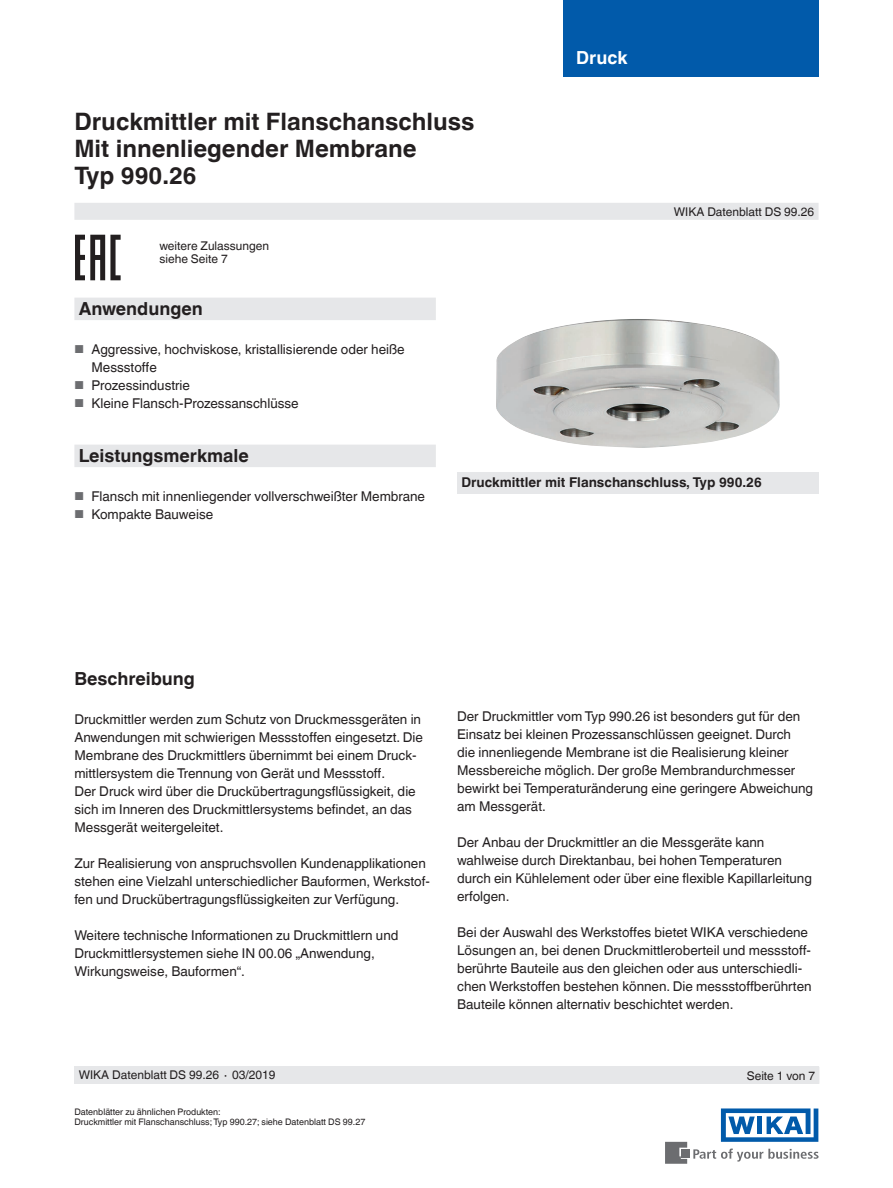
<style>
.page{position:relative;width:893px;height:1188px;background:#fff}
.page>*{position:absolute;margin:0;border:0;box-sizing:border-box;transform-origin:0 0}
.t1{font:700 24px/27px "Helvetica World";color:#231f20}
.t2{font:700 18px "Helvetica World";color:#231f20}
.t3{font:700 18px "Helvetica World";color:#fff}
.t4{font:13.5px/18px "Helvetica World";color:#231f20}
.t5{font:700 13.5px "Helvetica World";color:#231f20}
.t6{font:12px/13.5px "Helvetica World";color:#231f20}
.t7{font:9px/10.5px "Helvetica World";color:#231f20}
.s1{font-size:11.55px;color:#6c6d70}
</style>
<div class="page">
<svg style="left:693px;top:1149px;width:126px;height:13px"></svg>
<div style="left:682px;top:1150px;width:8px;height:8px;background:#6c6d70"></div>
<svg style="left:665px;top:1142px;width:22px;height:22px"></svg>
<svg style="left:721px;top:1108px;width:97px;height:34px"></svg>
<div style="left:563px;top:0;width:256px;height:76px;background:#015aaa"></div>
<div style="left:74px;top:203px;width:745px;height:17px;background:#e6e7e9"></div>
<div style="left:74px;top:1066px;width:745px;height:18px;background:#e6e7e9"></div>
<div style="left:74px;top:298px;width:362px;height:22px;background:#e6e7e9"></div>
<div style="left:74px;top:445px;width:362px;height:22px;background:#e6e7e9"></div>
<div style="left:457px;top:472px;width:362px;height:21px;background:#e6e7e9"></div>
<img style="left:496px;top:319px;width:284px;height:129px">
<svg style="left:75px;top:235px;width:46px;height:45px"></svg>
<h1 class="t1" style="left:74px;top:108px;width:402px">Druckmittler mit Flanschanschluss<br>Mit innenliegender Membrane<br>Typ 990.26</h1>
<p class="t6" style="left:159px;top:239px;width:111px">weitere Zulassungen siehe Seite 7</p>
<h2 class="t2" style="left:79px;top:298px;width:126px">Anwendungen</h2>
<p class="t4" style="left:91px;top:340px;width:315px;text-indent:-17px"><span class="s1">■</span> Aggressive, hochviskose, kristallisierende oder heiße<br>Messstoffe</p>
<p class="t4" style="left:74px;top:376px;width:117px"><span class="s1">■</span> Prozessindustrie</p>
<p class="t4" style="left:74px;top:394px;width:226px"><span class="s1">■</span> Kleine Flansch-Prozessanschlüsse</p>
<h2 class="t3" style="left:576px;top:47px;width:53px">Druck</h2>
<p class="t6" style="left:674px;top:205px;width:142px">WIKA Datenblatt DS 99.26</p>
<h2 class="t2" style="left:79px;top:445px;width:172px">Leistungsmerkmale</h2>
<p class="t4" style="left:74px;top:487px;width:352px"><span class="s1">■</span> Flansch mit innenliegender vollverschweißter Membrane</p>
<p class="t4" style="left:74px;top:505px;width:140px"><span class="s1">■</span> Kompakte Bauweise</p>
<p class="t5" style="left:461px;top:475px;width:302px">Druckmittler mit Flanschanschluss, Typ 990.26</p>
<h2 class="t2" style="left:74px;top:668px;width:122px">Beschreibung</h2>
<p class="t4" style="left:74px;top:710px;width:350px">Druckmittler werden zum Schutz von Druckmessgeräten in Anwendungen mit schwierigen Messstoffen eingesetzt. Die Membrane des Druckmittlers übernimmt bei einem Druck&shy;mittlersystem die Trennung von Gerät und Messstoff.<br>Der Druck wird über die Druckübertragungsflüssigkeit, die sich im Inneren des Druckmittlersystems befindet, an das Messgerät weitergeleitet.</p>
<p class="t4" style="left:74px;top:854px;width:357px">Zur Realisierung von anspruchsvollen Kundenapplikationen stehen eine Vielzahl unterschiedlicher Bauformen, Werkstof&shy;fen und Druckübertragungsflüssigkeiten zur Verfügung.</p>
<p class="t4" style="left:74px;top:926px;width:326px">Weitere technische Informationen zu Druckmittlern und<br>Druckmittlersystemen siehe IN 00.06 „Anwendung,<br>Wirkungsweise, Bauformen“.</p>
<p class="t6" style="left:79px;top:1068px;width:198px">WIKA Datenblatt DS 99.26 ∙ 03/2019</p>
<p class="t7" style="left:74px;top:1107px;width:292px">Datenblätter zu ähnlichen Produkten:<br>Druckmittler mit Flanschanschluss; Typ 990.27; siehe Datenblatt DS 99.27</p>
<p class="t4" style="left:457px;top:707px;width:357px">Der Druckmittler vom Typ 990.26 ist besonders gut für den Einsatz bei kleinen Prozessanschlüssen geeignet. Durch<br>die innenliegende Membrane ist die Realisierung kleiner Messbereiche möglich. Der große Membrandurchmesser bewirkt bei Temperaturänderung eine geringere Abweichung am Messgerät.</p>
<p class="t4" style="left:457px;top:833px;width:356px">Der Anbau der Druckmittler an die Messgeräte kann wahlweise durch Direktanbau, bei hohen Temperaturen durch ein Kühlelement oder über eine flexible Kapillarleitung erfolgen.</p>
<p class="t4" style="left:457px;top:923px;width:356px">Bei der Auswahl des Werkstoffes bietet WIKA verschiedene Lösungen an, bei denen Druckmittleroberteil und messstoff&shy;berührte Bauteile aus den gleichen oder aus unterschiedli&shy;chen Werkstoffen bestehen können. Die messstoffberührten Bauteile können alternativ beschichtet werden.</p>
<p class="t6" style="left:747px;top:1069px;width:70px">Seite 1 von 7</p>
</div>
